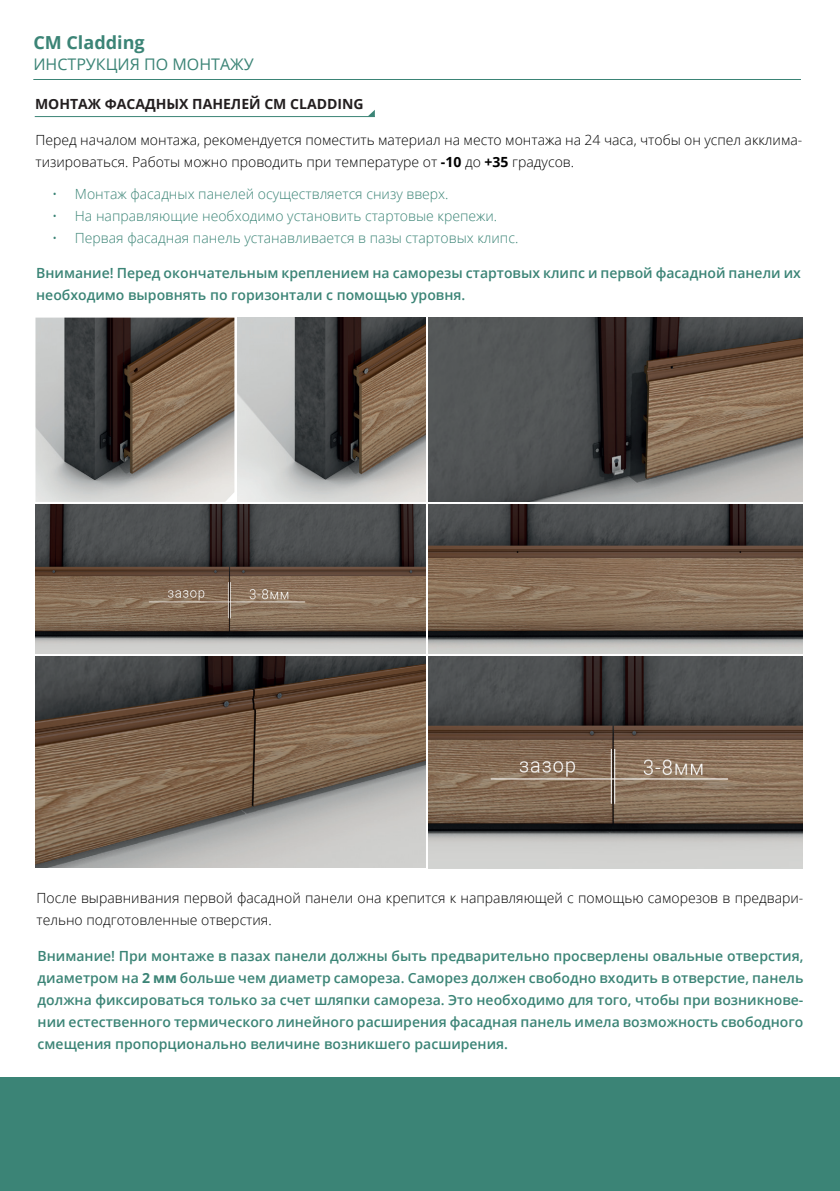
<style>
.page{position:relative;width:840px;height:1191px;background:#fff}
.page>*{position:absolute;margin:0;border:0;box-sizing:border-box;transform-origin:0 0}
.t1{font:700 18px "Open Sans";color:#3b8476}
.t2{font:16px "Open Sans";color:#3b8476}
.t3{font:600 14px/22px "Open Sans";color:#3b8476}
.t4{font:300 14px/22px "Open Sans";color:#000}
.t5{font:300 14px "Open Sans";color:#3b8476}
.t6{font:700 14px "Open Sans";color:#231f20}
.s1{font-weight:700}
</style>
<div class="page">
<hr style="left:33px;top:79px;width:767px;height:1px;background:#3b8476">
<div style="left:0;top:1077px;width:839px;height:114px;background:#3b8476"></div>
<img style="left:35px;top:317px;width:199px;height:185px">
<img style="left:35px;top:505px;width:390px;height:148px">
<img style="left:35px;top:657px;width:390px;height:210px">
<img style="left:428px;top:505px;width:373px;height:148px">
<img style="left:428px;top:657px;width:373px;height:211px">
<img style="left:428px;top:317px;width:373px;height:185px">
<img style="left:237px;top:317px;width:188px;height:185px">
<svg style="left:368px;top:110px;width:6px;height:6px"></svg>
<hr style="left:35px;top:116px;width:340px;height:1px;background:#3b8476">
<p class="t1" style="left:33px;top:30px;width:113px">CM Cladding</p>
<p class="t2" style="left:33px;top:53px;width:222px">ИНСТРУКЦИЯ ПО МОНТАЖУ</p>
<p class="t6" style="left:35px;top:94px;width:330px">МОНТАЖ ФАСАДНЫХ ПАНЕЛЕЙ CM CLADDING</p>
<p class="t4" style="left:35px;top:128px;width:768px">Перед началом монтажа, рекомендуется поместить материал на место монтажа на 24 часа, чтобы он успел акклима&shy;тизироваться. Работы можно проводить при температуре от <span class="s1">-10</span> до <span class="s1">+35</span> градусов.</p>
<p class="t5" style="left:52px;top:184px;width:397px">• Монтаж фасадных панелей осуществляется снизу вверх.</p>
<p class="t5" style="left:52px;top:206px;width:446px">• На направляющие необходимо установить стартовые крепежи.</p>
<p class="t5" style="left:52px;top:228px;width:467px">• Первая фасадная панель устанавливается в пазы стартовых клипс.</p>
<p class="t3" style="left:36px;top:261px;width:765px">Внимание! Перед окончательным креплением на саморезы стартовых клипс и первой фасадной панели их необходимо выровнять по горизонтали с помощью уровня.</p>
<p class="t4" style="left:36px;top:886px;width:768px">После выравнивания первой фасадной панели она крепится к направляющей с помощью саморезов в предвари&shy;тельно подготовленные отверстия.</p>
<p class="t3" style="left:38px;top:944px;width:767px;text-align:justify">Внимание! При монтаже в пазах панели должны быть предварительно просверлены овальные отверстия, диаметром на <span class="s1">2 мм</span> больше чем диаметр самореза. Саморез должен свободно входить в отверстие, панель должна фиксироваться только за счет шляпки самореза. Это необходимо для того, чтобы при возникнове&shy;нии естественного термического линейного расширения фасадная панель имела возможность свободного смещения пропорционально величине возникшего расширения.</p>
</div>
